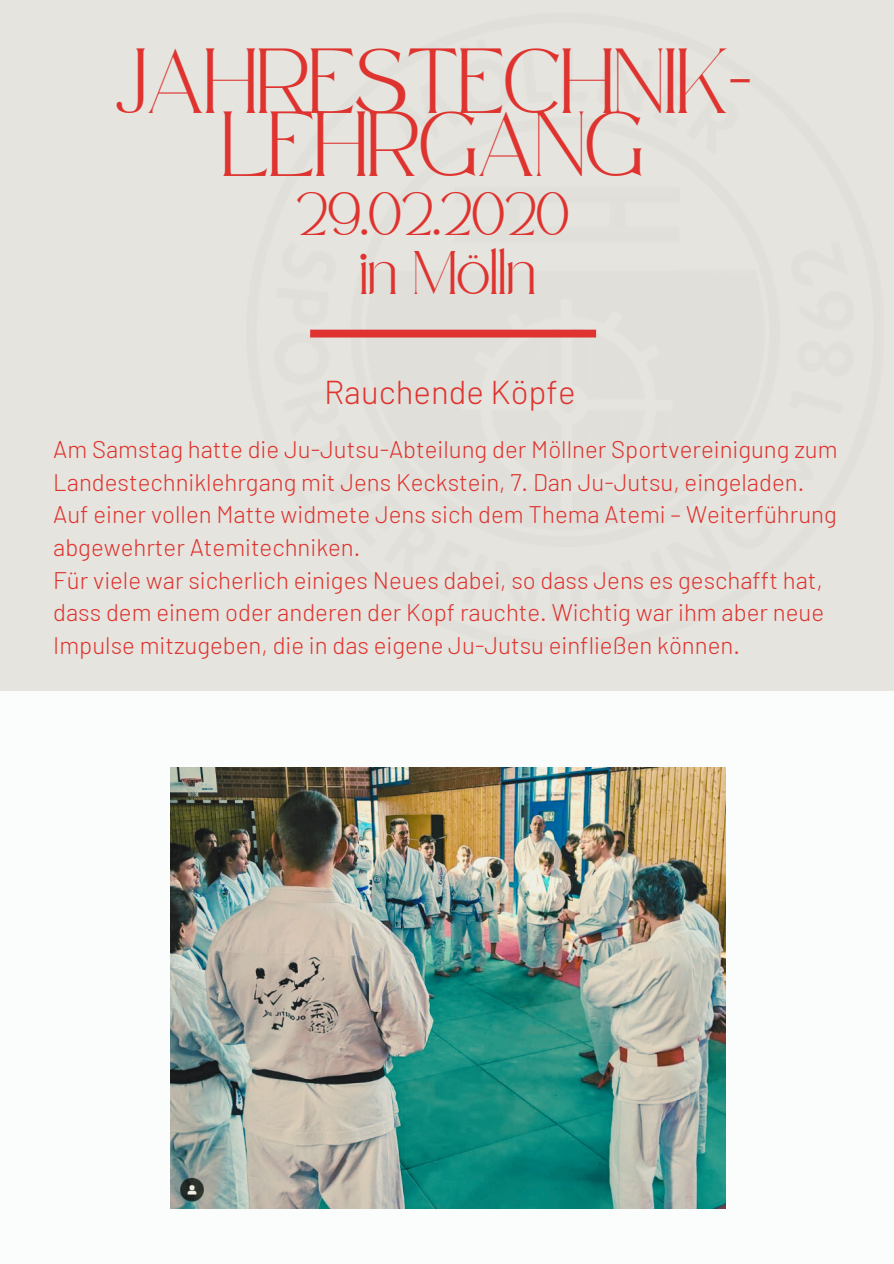
<style>
.page{position:relative;width:894px;height:1264px;background:#fff}
.page>*{position:absolute;margin:0;border:0;box-sizing:border-box;transform-origin:0 0}
.t1{font:45px/63px "Safira March";color:#de332f;text-align:center}
.t2{font:300 33px "Barlow";color:#de332f}
.t3{font:30px "Safira March";color:#de332f}
.t4{font:300 24px/32.7px "Barlow";color:#de332f}
</style>
<div class="page">
<div style="left:0;top:0;width:893px;height:1263px;background:#e6e4de"></div>
<div style="left:0;top:691px;width:893px;height:572px;background:#fbfdfc"></div>
<div style="left:310px;top:329px;width:286px;height:8px;background:#de332f"></div>
<img style="left:170px;top:767px;width:555px;height:441px">
<p class="t1" style="left:114px;top:66px;width:638px">JAHRESTECHNIK-<br>LEHRGANG</p>
<p class="t3" style="left:296px;top:207px;width:274px">29.02.2020</p>
<p class="t3" style="left:359px;top:266px;width:178px">in Mölln</p>
<p class="t2" style="left:324px;top:371px;width:253px">Rauchende Köpfe</p>
<p class="t4" style="left:53px;top:432px;width:785px">Am Samstag hatte die Ju-Jutsu-Abteilung der Möllner Sportvereinigung zum</p>
<p class="t4" style="left:53px;top:465px;width:784px">Landestechniklehrgang mit Jens Keckstein, 7. Dan Ju-Jutsu, eingeladen.<br>Auf einer vollen Matte widmete Jens sich dem Thema Atemi – Weiterführung abgewehrter Atemitechniken.</p>
<p class="t4" style="left:53px;top:563px;width:772px;text-align:justify">Für viele war sicherlich einiges Neues dabei, so dass Jens es geschafft hat, dass dem einem oder anderen der Kopf rauchte. Wichtig war ihm aber neue Impulse mitzugeben, die in das eigene Ju-Jutsu einfließen können.</p>
</div>
